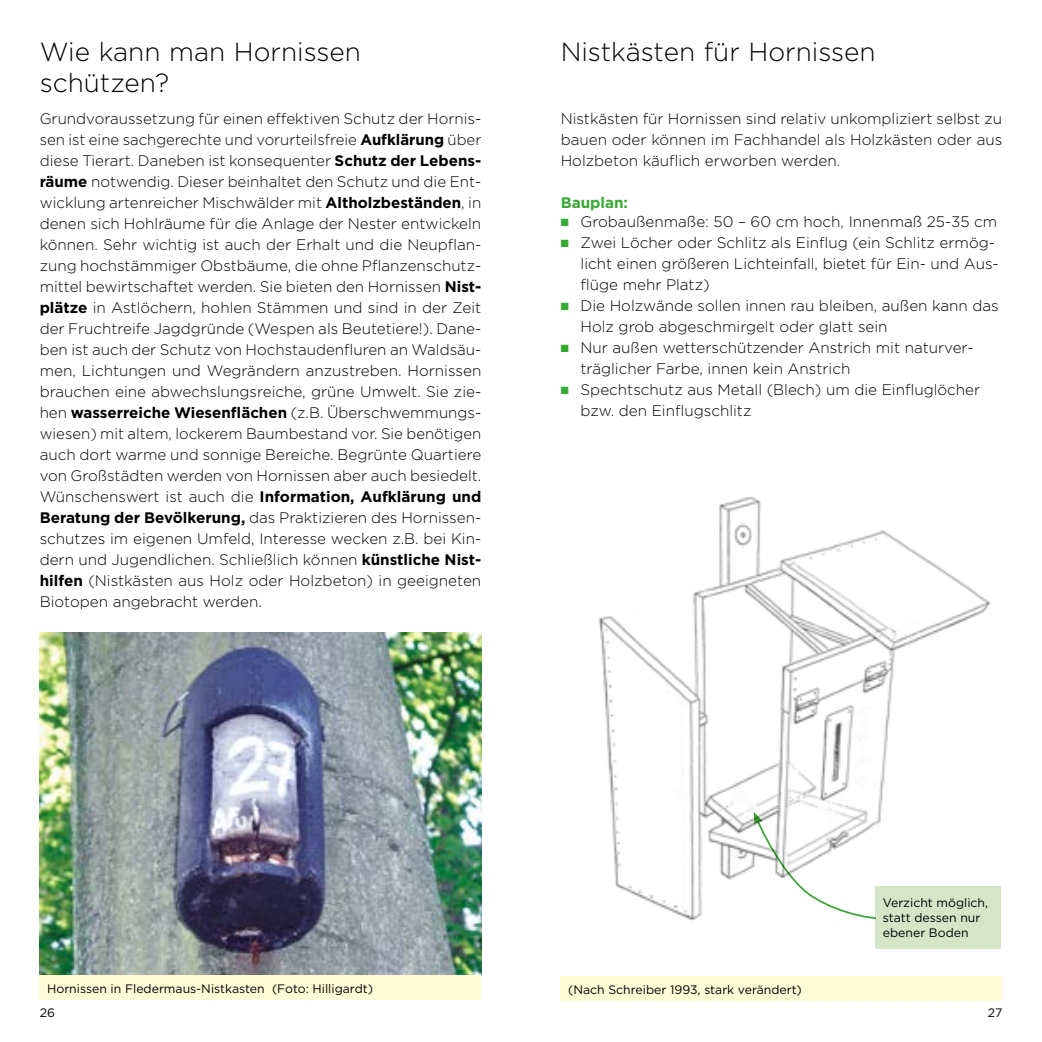
<style>
.page{position:relative;width:1042px;height:1042px;background:#fff}
.page>*{position:absolute;margin:0;border:0;box-sizing:border-box;transform-origin:0 0}
.überschrift_inhaltsa{font:300 26.25px/31.5px "Gotham";color:#000}
.fließtext_Goth{font:300 15.22px/21px "Gotham";color:#000}
.fließtext_Goth-2{font:700 15.22px "Gotham";color:#38aa34}
.bildunterschrift_Got{font:12.25px "Gotham";color:#000}
.s1{font-weight:700}
.s2{color:#38aa34}
</style>
<div class="page">
<img style="left:40px;top:633px;width:441px;height:342px">
<div style="left:40px;top:975px;width:441px;height:25px;background:#fffbd7"></div>
<img style="left:598px;top:496px;width:403px;height:453px">
<div style="left:875px;top:886px;width:125px;height:62px;background:#d5e5c8"></div>
<svg style="left:754px;top:812px;width:123px;height:108px"></svg>
<div style="left:561px;top:976px;width:441px;height:25px;background:#fffbd7"></div>
<p class="überschrift_inhaltsa" style="left:40px;top:35px;width:323px">Wie kann man Hornissen schützen?</p>
<p class="fließtext_Goth" style="left:40px;top:107px;width:443px;text-align:justify">Grundvoraussetzung für einen effektiven Schutz der Hornis&shy;sen ist eine sachgerechte und vorurteilsfreie <span class="s1">Aufklärung</span> über diese Tierart. Daneben ist konsequenter <span class="s1">Schutz der Lebens&shy;räume</span> notwendig. Dieser beinhaltet den Schutz und die Ent&shy;wicklung artenreicher Mischwälder mit <span class="s1">Altholzbeständen</span>, in denen sich Hohlräume für die Anlage der Nester entwickeln können. Sehr wichtig ist auch der Erhalt und die Neupflan&shy;zung hochstämmiger Obstbäume, die ohne Pflanzenschutz&shy;mittel bewirtschaftet werden. Sie bieten den Hornissen <span class="s1">Nist&shy;plätze</span> in Astlöchern, hohlen Stämmen und sind in der Zeit der Fruchtreife Jagdgründe (Wespen als Beutetiere!). Dane&shy;ben ist auch der Schutz von Hochstaudenfluren an Waldsäu&shy;men, Lichtungen und Wegrändern anzustreben. Hornissen brauchen eine abwechslungsreiche, grüne Umwelt. Sie zie&shy;hen <span class="s1">wasserreiche Wiesenflächen</span> (z.B. Überschwemmungs&shy;wiesen) mit altem, lockerem Baumbestand vor. Sie benötigen auch dort warme und sonnige Bereiche. Begrünte Quartiere von Großstädten werden von Hornissen aber auch besiedelt.<br>Wünschenswert ist auch die <span class="s1">Information, Aufklärung und Beratung der Bevölkerung,</span> das Praktizieren des Hornissen&shy;schutzes im eigenen Umfeld, Interesse wecken z.B. bei Kin&shy;dern und Jugendlichen. Schließlich können <span class="s1">künstliche Nist&shy;hilfen</span> (Nistkästen aus Holz oder Holzbeton) in geeigneten Biotopen angebracht werden.</p>
<p class="überschrift_inhaltsa" style="left:561px;top:35px;width:316px">Nistkästen für Hornissen</p>
<p class="fließtext_Goth" style="left:561px;top:107px;width:443px;text-align:justify">Nistkästen für Hornissen sind relativ unkompliziert selbst zu bauen oder können im Fachhandel als Holzkästen oder aus Holzbeton käuflich erworben werden.</p>
<p class="fließtext_Goth-2" style="left:561px;top:192px;width:69px">Bauplan:</p>
<p class="fließtext_Goth" style="left:561px;top:211px;width:438px"><span class="s2">■</span> Grobaußenmaße: 50 – 60 cm hoch, Innenmaß 25-35 cm</p>
<p class="fließtext_Goth" style="left:580px;top:232px;width:420px;text-indent:-20px"><span class="s2">■</span> Zwei Löcher oder Schlitz als Einflug (ein Schlitz ermög&shy;licht einen größeren Lichteinfall, bietet für Ein- und Aus&shy;flüge mehr Platz)</p>
<p class="fließtext_Goth" style="left:580px;top:295px;width:420px;text-indent:-20px"><span class="s2">■</span> Die Holzwände sollen innen rau bleiben, außen kann das<br>Holz grob abgeschmirgelt oder glatt sein</p>
<p class="fließtext_Goth" style="left:580px;top:337px;width:395px;text-indent:-20px"><span class="s2">■</span> Nur außen wetterschützender Anstrich mit naturver&shy;träglicher Farbe, innen kein Anstrich</p>
<p class="fließtext_Goth" style="left:580px;top:379px;width:401px;text-indent:-20px"><span class="s2">■</span> Spechtschutz aus Metall (Blech) um die Einfluglöcher bzw. den Einflugschlitz</p>
<p class="bildunterschrift_Got" style="left:47px;top:980px;width:327px">Hornissen in Fledermaus-Nistkasten (Foto: Hilligardt)</p>
<p class="bildunterschrift_Got" style="left:568px;top:981px;width:235px">(Nach Schreiber 1993, stark verändert)</p>
<p class="bildunterschrift_Got" style="left:883px;top:895px;width:107px">Verzicht möglich,</p>
<p class="bildunterschrift_Got" style="left:883px;top:910px;width:99px">statt dessen nur</p>
<p class="bildunterschrift_Got" style="left:883px;top:924px;width:87px">ebener Boden</p>
<p class="bildunterschrift_Got" style="left:40px;top:1005px;width:17px">26</p>
<p class="bildunterschrift_Got" style="left:988px;top:1005px;width:16px">27</p>
</div>
